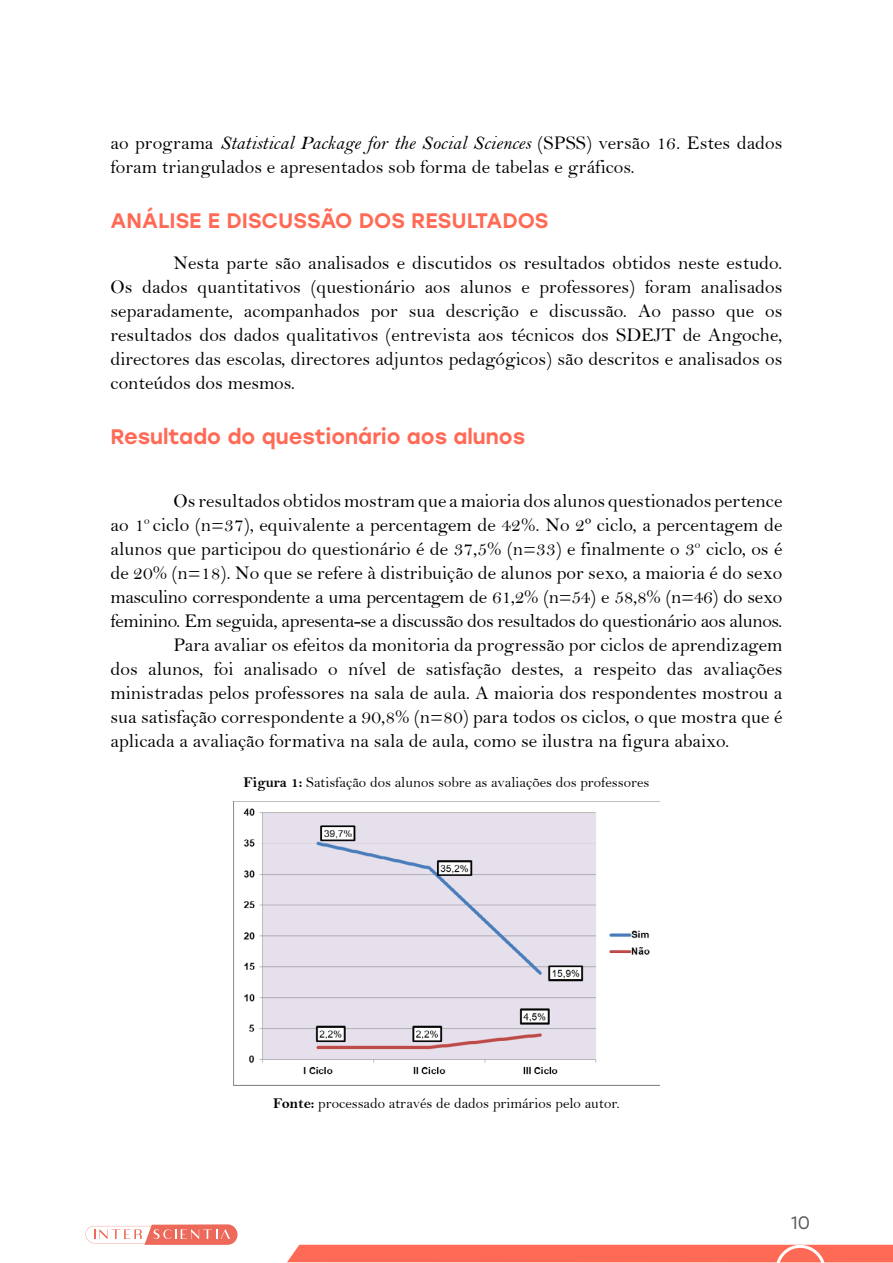
<style>
.page{position:relative;width:893px;height:1263px;background:#fff}
.page>*{position:absolute;margin:0;border:0;box-sizing:border-box;transform-origin:0 0}
.t1{font:500 21px "Stolzl";color:#ff6a56}
.t2{font:19.5px/24px "Bell";color:#000;text-align:justify}
.t3{font:19.5px "Bell";letter-spacing:-.02em;color:#000}
.t4{font:19.5px "Bell MT Italic";color:#000}
.t5{font:18px "Stolzl";color:#575756}
.t6{font:15px "Bell";color:#010202}
.s1{font-family:"Bell"}
.s2{font-family:"Bell MT Bold"}
</style>
<div class="page">
<svg style="left:86px;top:1224px;width:152px;height:21px"></svg>
<svg style="left:287px;top:1244px;width:606px;height:19px;background:#ff7866"></svg>
<img style="left:233px;top:802px;width:427px;height:283px">
<p class="t4" style="left:111px;top:131px;width:673px"><span class="s1">ao programa</span> Statistical Package for the Social Sciences <span class="s1">(SPSS) versão 16. Estes dados</span></p>
<p class="t2" style="left:111px;top:155px;width:526px">foram triangulados e apresentados sob forma de tabelas e gráficos.</p>
<p class="t1" style="left:111px;top:206px;width:439px">ANÁLISE E DISCUSSÃO DOS RESULTADOS</p>
<p class="t2" style="left:111px;top:251px;width:673px;text-indent:63px">Nesta parte são analisados e discutidos os resultados obtidos neste estudo.<br>Os dados quantitativos (questionário aos alunos e professores) foram analisados separadamente, acompanhados por sua descrição e discussão. Ao passo que os resultados dos dados qualitativos (entrevista aos técnicos dos SDEJT de Angoche, directores das escolas, directores adjuntos pedagógicos) são descritos e analisados os conteúdos dos mesmos.</p>
<p class="t1" style="left:111px;top:422px;width:416px">Resultado do questionário aos alunos</p>
<p class="t2" style="left:174px;top:488px;width:610px">Os resultados obtidos mostram que a maioria dos alunos questionados pertence</p>
<p class="t2" style="left:111px;top:512px;width:673px">ao 1<sup>o</sup> ciclo (n=37), equivalente a percentagem de 42%. No 2º ciclo, a percentagem de</p>
<p class="t2" style="left:111px;top:536px;width:673px">alunos que participou do questionário é de 37,5% (n=33) e finalmente o 3<sup>o</sup> ciclo, os é</p>
<p class="t2" style="left:111px;top:560px;width:673px">de 20% (n=18). No que se refere à distribuição de alunos por sexo, a maioria é do sexo</p>
<p class="t3" style="left:111px;top:585px;width:673px">masculino correspondente a uma percentagem de 61,2% (n=54) e 58,8% (n=46) do sexo</p>
<p class="t3" style="left:111px;top:609px;width:673px">feminino. Em seguida, apresenta-se a discussão dos resultados do questionário aos alunos.</p>
<p class="t2" style="left:174px;top:632px;width:610px">Para avaliar os efeitos da monitoria da progressão por ciclos de aprendizagem</p>
<p class="t2" style="left:111px;top:656px;width:673px">dos alunos, foi analisado o nível de satisfação destes, a respeito das avaliações</p>
<p class="t2" style="left:111px;top:680px;width:673px">ministradas pelos professores na sala de aula. A maioria dos respondentes mostrou a</p>
<p class="t2" style="left:111px;top:704px;width:673px">sua satisfação correspondente a 90,8% (n=80) para todos os ciclos, o que mostra que é</p>
<p class="t2" style="left:111px;top:728px;width:620px">aplicada a avaliação formativa na sala de aula, como se ilustra na figura abaixo.</p>
<p class="t6" style="left:244px;top:773px;width:407px"><span class="s2">Figura 1:</span> Satisfação dos alunos sobre as avaliações dos professores</p>
<p class="t6" style="left:273px;top:1094px;width:348px"><span class="s2">Fonte:</span> processado através de dados primários pelo autor.</p>
<p class="t5" style="left:791px;top:1210px;width:20px">10</p>
</div>
